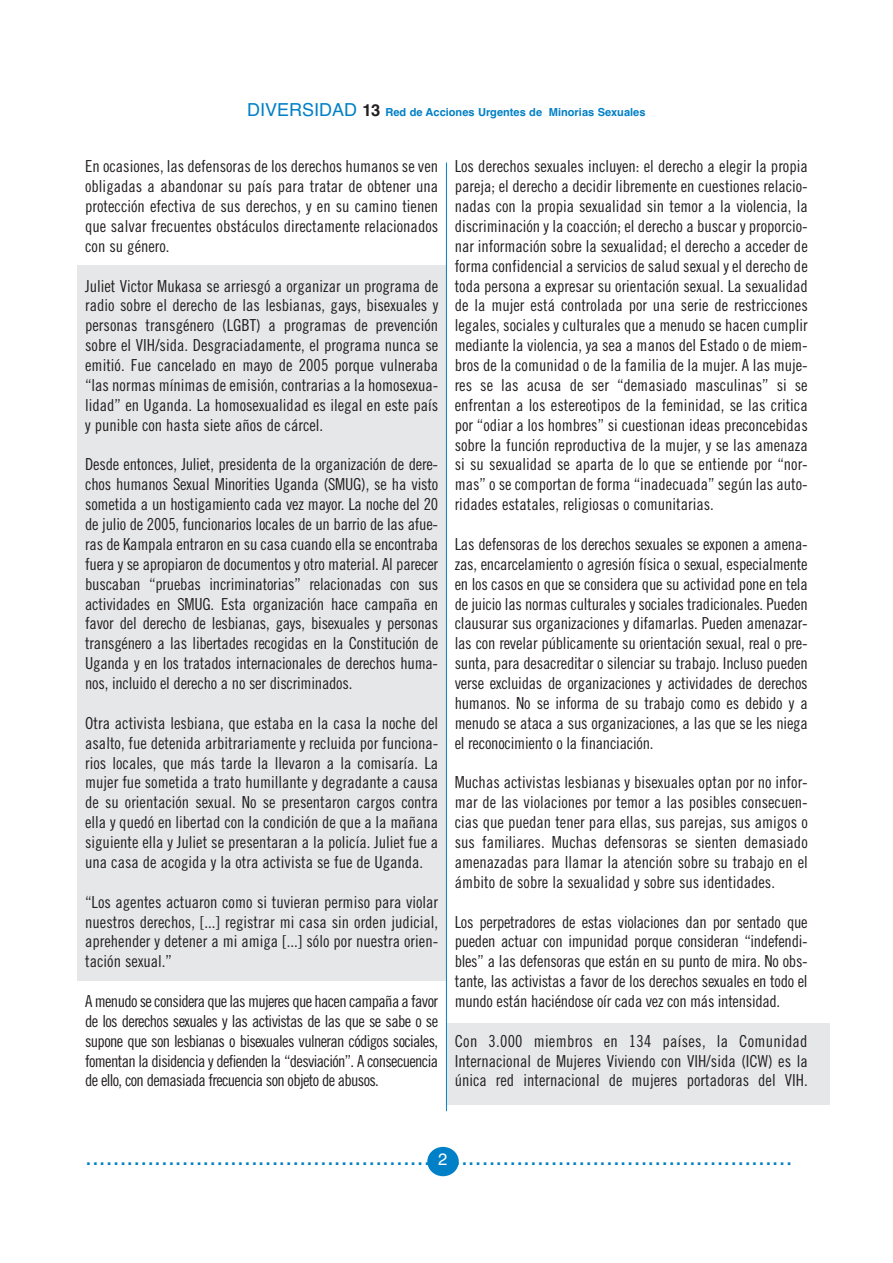
<style>
.page{position:relative;width:893px;height:1263px;background:#fff}
.page>*{position:absolute;margin:0;border:0;box-sizing:border-box;transform-origin:0 0}
.t1{font:24.9px "Helvetica";color:#0080c6}
.t2{font:16.5px/19.8px "Trade Gothic LT Std Cn 18";color:#231f20;text-align:justify}
.t3{font:700 11.1px "Helvetica";color:#0080c6}
.s1{font-family:"Helvetica CE";font-weight:400;font-size:18px}
.s2{font-size:16.5px;color:#231f20}
.s3{font-size:16.5px;color:#fff}
</style>
<div class="page">
<div style="left:77px;top:266px;width:369px;height:715px;background:#e6e7e8"></div>
<div style="left:446px;top:1023px;width:384px;height:81px;background:#e6e7e8"></div>
<div style="left:427px;top:1147px;width:31px;height:29px;background:#0080c6;border-radius:50%"></div>
<hr style="left:446px;top:163px;width:1px;height:948px;background:#0080c6">
<p class="t3" style="left:247px;top:108px;width:400px"><span class="s1">DIVERSIDAD</span> <span class="s2">13</span> Red de Acciones Urgentes de Minorias Sexuales</p>
<p class="t2" style="left:85px;top:158px;width:354px">En ocasiones, las defensoras de los derechos humanos se ven obligadas a abandonar su país para tratar de obtener una protección efectiva de sus derechos, y en su camino tienen que salvar frecuentes obstáculos directamente relacionados con su género.</p>
<p class="t2" style="left:85px;top:277px;width:354px">Juliet Victor Mukasa se arriesgó a organizar un programa de radio sobre el derecho de las lesbianas, gays, bisexuales y personas transgénero (LGBT) a programas de prevención sobre el VIH/sida. Desgraciadamente, el programa nunca se emitió. Fue cancelado en mayo de 2005 porque vulneraba “las normas mínimas de emisión, contrarias a la homosexua&shy;lidad” en Uganda. La homosexualidad es ilegal en este país y punible con hasta siete años de cárcel.</p>
<p class="t2" style="left:85px;top:456px;width:354px">Desde entonces, Juliet, presidenta de la organización de dere&shy;chos humanos Sexual Minorities Uganda (SMUG), se ha visto sometida a un hostigamiento cada vez mayor. La noche del 20 de julio de 2005, funcionarios locales de un barrio de las afue&shy;ras de Kampala entraron en su casa cuando ella se encontraba fuera y se apropiaron de documentos y otro material. Al parecer buscaban “pruebas incriminatorias” relacionadas con sus actividades en SMUG. Esta organización hace campaña en favor del derecho de lesbianas, gays, bisexuales y personas transgénero a las libertades recogidas en la Constitución de Uganda y en los tratados internacionales de derechos huma&shy;nos, incluido el derecho a no ser discriminados.</p>
<p class="t2" style="left:85px;top:714px;width:354px">Otra activista lesbiana, que estaba en la casa la noche del asalto, fue detenida arbitrariamente y recluida por funciona&shy;rios locales, que más tarde la llevaron a la comisaría. La mujer fue sometida a trato humillante y degradante a causa de su orientación sexual. No se presentaron cargos contra ella y quedó en libertad con la condición de que a la mañana siguiente ella y Juliet se presentaran a la policía. Juliet fue a una casa de acogida y la otra activista se fue de Uganda.</p>
<p class="t2" style="left:85px;top:893px;width:354px">“Los agentes actuaron como si tuvieran permiso para violar nuestros derechos, [...] registrar mi casa sin orden judicial, aprehender y detener a mi amiga [...] sólo por nuestra orien&shy;tación sexual.”</p>
<p class="t2" style="left:85px;top:993px;width:354px">A menudo se considera que las mujeres que hacen campaña a favor de los derechos sexuales y las activistas de las que se sabe o se supone que son lesbianas o bisexuales vulneran códigos sociales, fomentan la disidencia y defienden la “desviación”. A consecuencia de ello, con demasiada frecuencia son objeto de abusos.</p>
<p class="t2" style="left:454px;top:158px;width:354px">Los derechos sexuales incluyen: el derecho a elegir la propia pareja; el derecho a decidir libremente en cuestiones relacio&shy;nadas con la propia sexualidad sin temor a la violencia, la discriminación y la coacción; el derecho a buscar y proporcio&shy;nar información sobre la sexualidad; el derecho a acceder de forma confidencial a servicios de salud sexual y el derecho de toda persona a expresar su orientación sexual. La sexualidad de la mujer está controlada por una serie de restricciones legales, sociales y culturales que a menudo se hacen cumplir mediante la violencia, ya sea a manos del Estado o de miem&shy;bros de la comunidad o de la familia de la mujer. A las muje&shy;res se las acusa de ser “demasiado masculinas” si se enfrentan a los estereotipos de la feminidad, se las critica por “odiar a los hombres” si cuestionan ideas preconcebidas sobre la función reproductiva de la mujer, y se las amenaza si su sexualidad se aparta de lo que se entiende por “nor&shy;mas” o se comportan de forma “inadecuada” según las auto&shy;ridades estatales, religiosas o comunitarias.</p>
<p class="t2" style="left:454px;top:536px;width:354px">Las defensoras de los derechos sexuales se exponen a amena&shy;zas, encarcelamiento o agresión física o sexual, especialmente en los casos en que se considera que su actividad pone en tela de juicio las normas culturales y sociales tradicionales. Pueden clausurar sus organizaciones y difamarlas. Pueden amenazar&shy;las con revelar públicamente su orientación sexual, real o pre&shy;sunta, para desacreditar o silenciar su trabajo. Incluso pueden verse excluidas de organizaciones y actividades de derechos humanos. No se informa de su trabajo como es debido y a menudo se ataca a sus organizaciones, a las que se les niega el reconocimiento o la financiación.</p>
<p class="t2" style="left:454px;top:774px;width:354px">Muchas activistas lesbianas y bisexuales optan por no infor&shy;mar de las violaciones por temor a las posibles consecuen&shy;cias que puedan tener para ellas, sus parejas, sus amigos o sus familiares. Muchas defensoras se sienten demasiado amenazadas para llamar la atención sobre su trabajo en el ámbito de sobre la sexualidad y sobre sus identidades.</p>
<p class="t2" style="left:454px;top:913px;width:354px">Los perpetradores de estas violaciones dan por sentado que pueden actuar con impunidad porque consideran “indefendi&shy;bles” a las defensoras que están en su punto de mira. No obs&shy;tante, las activistas a favor de los derechos sexuales en todo el mundo están haciéndose oír cada vez con más intensidad.</p>
<p class="t2" style="left:454px;top:1032px;width:354px">Con 3.000 miembros en 134 países, la Comunidad Internacional de Mujeres Viviendo con VIH/sida (ICW) es la única red internacional de mujeres portadoras del VIH.</p>
<h1 class="t1" style="left:85px;top:1147px;width:709px">.................................................. <span class="s3">2</span>..................................................</h1>
</div>
